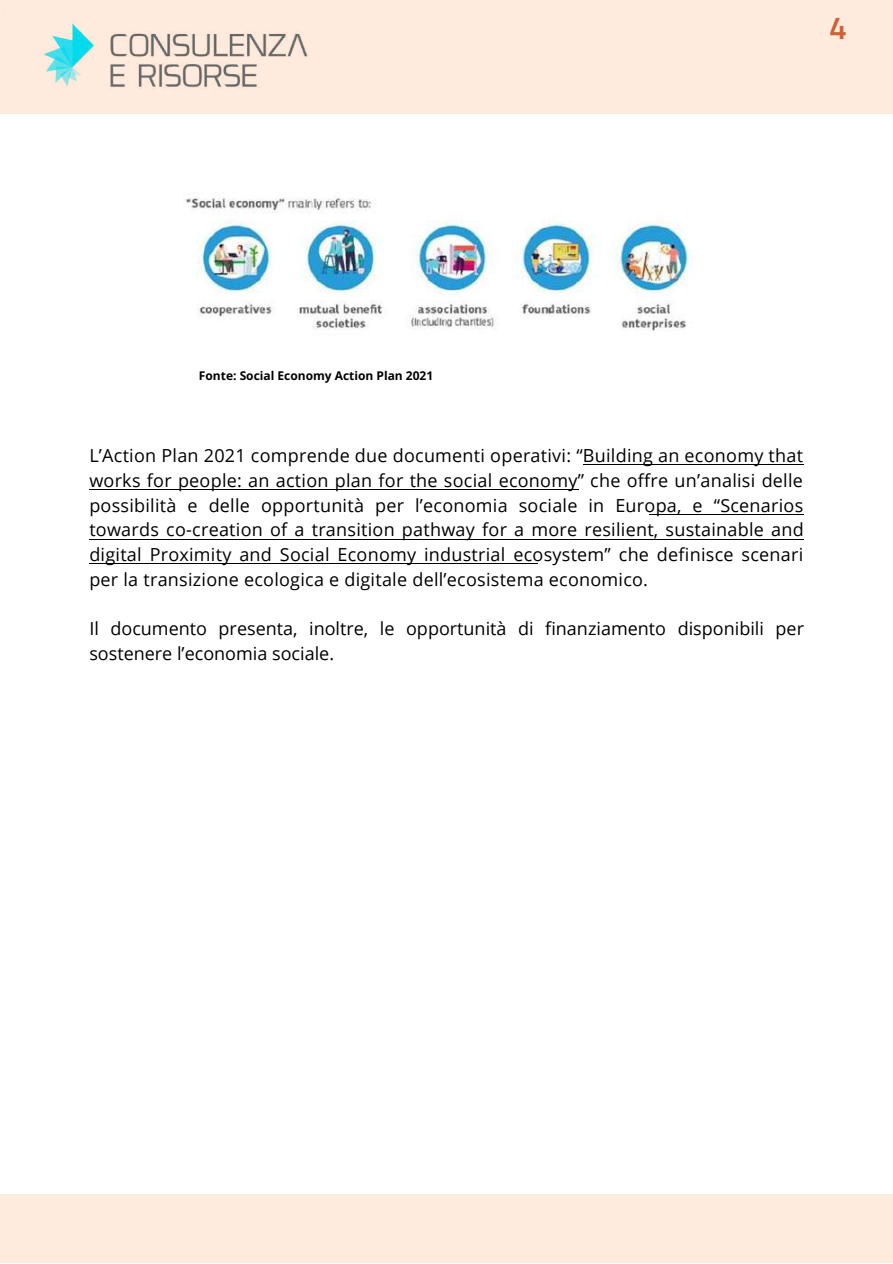
<style>
.page{position:relative;width:893px;height:1264px;background:#fff}
.page>*{position:absolute;margin:0;border:0;box-sizing:border-box;transform-origin:0 0}
.t1{font:600 31.95px "Titillium Web";color:#cd6238}
.t2{font:18px/24.8px "Open Sans";color:#000;text-align:justify}
.t3{font:700 12px "Open Sans";color:#000}
</style>
<div class="page">
<img style="left:41px;top:21px;width:275px;height:73px">
<img style="left:184px;top:197px;width:507px;height:134px">
<hr style="left:89px;top:563px;width:449px;height:1px;background:#000">
<hr style="left:89px;top:489px;width:489px;height:1px;background:#000">
<hr style="left:89px;top:538px;width:714px;height:1px;background:#000">
<hr style="left:583px;top:464px;width:220px;height:1px;background:#000">
<hr style="left:649px;top:514px;width:154px;height:1px;background:#000">
<h1 class="t1" style="left:829px;top:3px;width:19px">4</h1>
<p class="t3" style="left:199px;top:367px;width:236px">Fonte: Social Economy Action Plan 2021</p>
<p class="t2" style="left:89px;top:443px;width:715px">L’Action Plan 2021 comprende due documenti operativi: “Building an economy that works for people: an action plan for the social economy” che offre un’analisi delle possibilità e delle opportunità per l’economia sociale in Europa, e “Scenarios towards co-creation of a transition pathway for a more resilient, sustainable and digital Proximity and Social Economy industrial ecosystem” che definisce scenari per la transizione ecologica e digitale dell’ecosistema economico.</p>
<p class="t2" style="left:89px;top:616px;width:716px">Il documento presenta, inoltre, le opportunità di finanziamento disponibili per sostenere l’economia sociale.</p>
</div>
